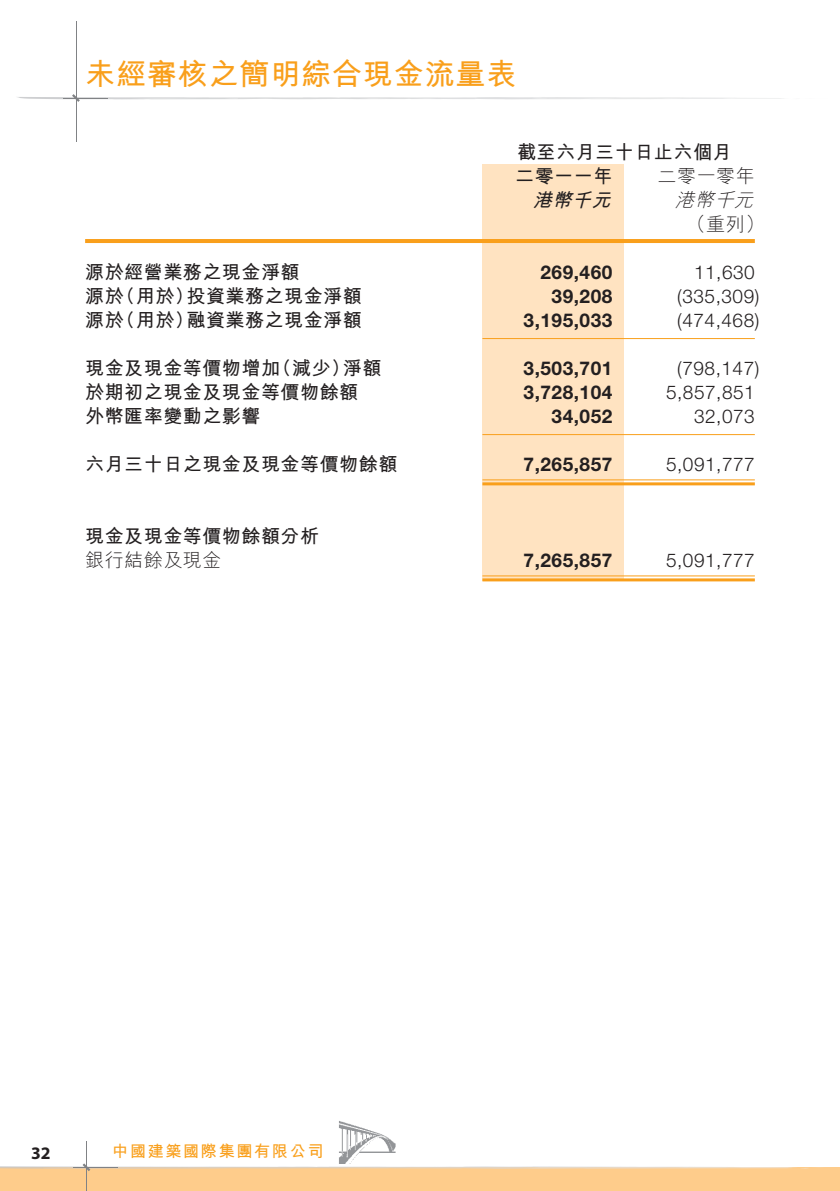
<style>
.page{position:relative;width:840px;height:1191px;background:#fff}
.page>*{position:absolute;margin:0;border:0;box-sizing:border-box;transform-origin:0 0}
.t1{font:30px "M Hei HK Bold B5 pc H";letter-spacing:.03em;color:#f99f1b}
.t2{font:19px/24px "M Hei HK Bold B5 pc H";letter-spacing:.03em;color:#231f20}
.t3{font:300 19px "Helvetica Neue LT Std";letter-spacing:.03em;color:#231f20}
.t4{font:700 19px "Helvetica Neue LT Std";letter-spacing:.03em;color:#231f20}
.t5{font:19px "M Hei HK Light B5 pc H";letter-spacing:.03em;color:#231f20}
.t6{font:italic 19px "M Hei HK Bold B5 pc H";color:#231f20}
.t7{font:italic 19px "M Hei HK Light B5 pc H";color:#231f20}
.t8{font:700 17.6px "Myriad";color:#231f20}
.t9{font:16.2px "M Hei HK Bold B5 pc H";letter-spacing:.1em;color:#f99f1b}
</style>
<div class="page">
<div style="left:0;top:1167px;width:839px;height:24px;background:#fecc8b"></div>
<hr style="left:76px;top:21px;width:1px;height:120px;background:#808285">
<svg style="left:17px;top:94px;width:765px;height:8px"></svg>
<hr style="left:86px;top:1141px;width:1px;height:50px;background:#808285">
<svg style="left:0;top:1163px;width:822px;height:8px"></svg>
<img style="left:339px;top:1121px;width:57px;height:42px">
<div style="left:482px;top:164px;width:142px;height:417px;background:#ffe3c1"></div>
<hr style="left:85px;top:239px;width:669px;height:4px;background:#f99f1b">
<hr style="left:482px;top:338px;width:272px;height:1px;background:#f99f1b">
<hr style="left:482px;top:434px;width:272px;height:1px;background:#f99f1b">
<hr style="left:482px;top:479px;width:272px;height:1px;background:#f99f1b">
<hr style="left:482px;top:482px;width:272px;height:3px;background:#f99f1b">
<hr style="left:482px;top:575px;width:272px;height:1px;background:#f99f1b">
<hr style="left:482px;top:578px;width:272px;height:3px;background:#f99f1b">
<h1 class="t1" style="left:85px;top:62px;width:432px">未經審核之簡明綜合現金流量表</h1>
<p class="t2" style="left:515px;top:142px;width:218px">截至六月三十日止六個月二零一一年</p>
<p class="t5" style="left:657px;top:168px;width:99px">二零一零年</p>
<p class="t6" style="left:532px;top:192px;width:84px">港幣千元</p>
<p class="t7" style="left:674px;top:192px;width:84px">港幣千元</p>
<p class="t5" style="left:686px;top:216px;width:79px">（重列）</p>
<p class="t2" style="left:85px;top:262px;width:216px">源於經營業務之現金淨額</p>
<p class="t4" style="left:540px;top:265px;width:73px">269,460</p>
<p class="t3" style="left:693px;top:265px;width:62px">11,630</p>
<p class="t2" style="left:85px;top:286px;width:278px">源於（用於）投資業務之現金淨額</p>
<p class="t4" style="left:551px;top:289px;width:62px">39,208</p>
<p class="t3" style="left:677px;top:289px;width:84px">(335,309)</p>
<p class="t2" style="left:85px;top:310px;width:278px">源於（用於）融資業務之現金淨額</p>
<p class="t4" style="left:523px;top:313px;width:90px">3,195,033</p>
<p class="t3" style="left:677px;top:313px;width:84px">(474,468)</p>
<p class="t2" style="left:85px;top:358px;width:297px">現金及現金等價物增加（減少）淨額</p>
<p class="t4" style="left:523px;top:361px;width:90px">3,503,701</p>
<p class="t3" style="left:677px;top:361px;width:84px">(798,147)</p>
<p class="t2" style="left:85px;top:382px;width:274px">於期初之現金及現金等價物餘額</p>
<p class="t4" style="left:523px;top:385px;width:90px">3,728,104</p>
<p class="t3" style="left:665px;top:385px;width:90px">5,857,851</p>
<p class="t2" style="left:85px;top:406px;width:177px">外幣匯率變動之影響</p>
<p class="t4" style="left:551px;top:409px;width:62px">34,052</p>
<p class="t3" style="left:693px;top:409px;width:62px">32,073</p>
<p class="t2" style="left:85px;top:454px;width:313px">六月三十日之現金及現金等價物餘額</p>
<p class="t4" style="left:523px;top:457px;width:90px">7,265,857</p>
<p class="t3" style="left:665px;top:457px;width:90px">5,091,777</p>
<p class="t2" style="left:85px;top:526px;width:235px">現金及現金等價物餘額分析</p>
<p class="t5" style="left:85px;top:552px;width:138px">銀行結餘及現金</p>
<p class="t4" style="left:523px;top:553px;width:90px">7,265,857</p>
<p class="t3" style="left:665px;top:553px;width:90px">5,091,777</p>
<p class="t8" style="left:31px;top:1147px;width:21px">32</p>
<p class="t9" style="left:112px;top:1144px;width:213px">中國建築國際集團有限公司</p>
</div>
